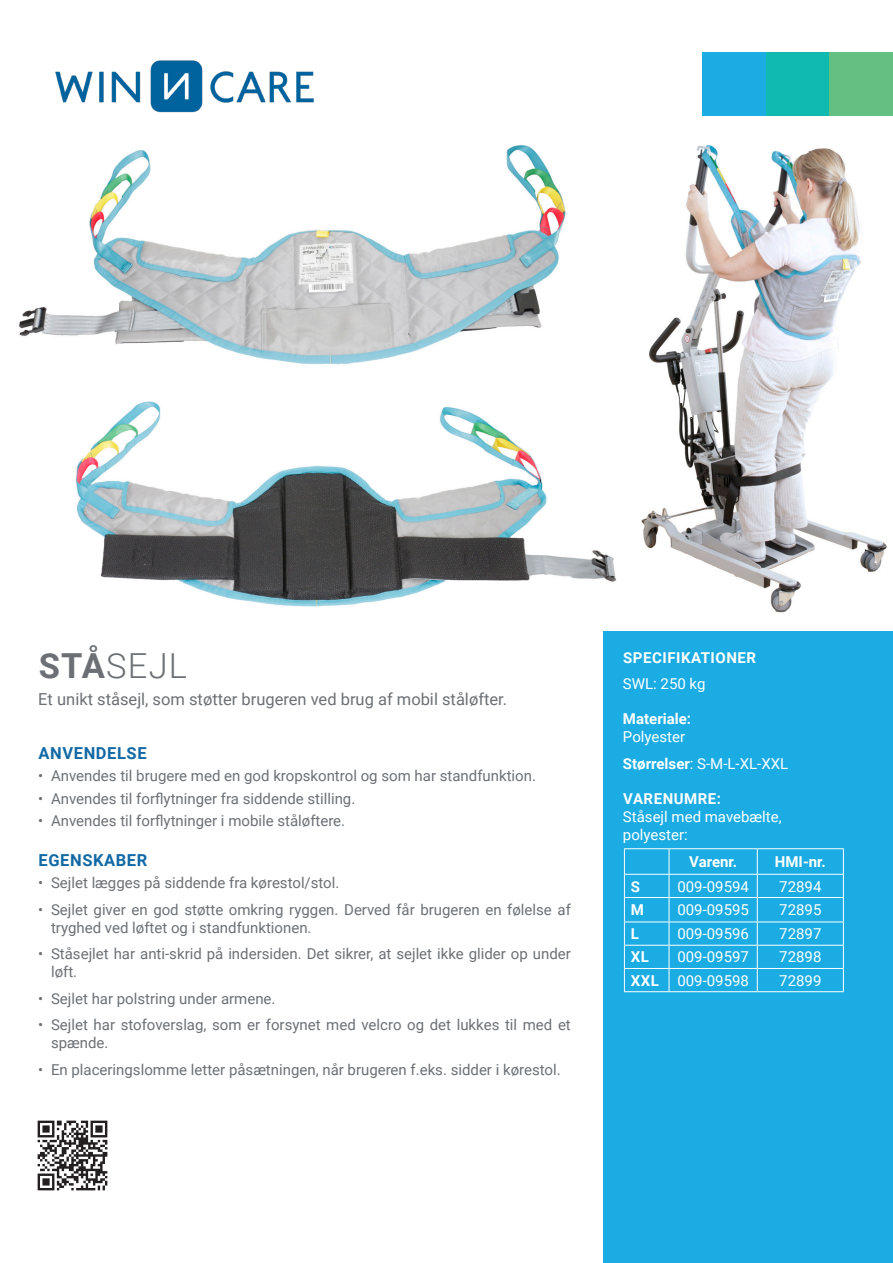
<style>
.page{position:relative;width:893px;height:1263px;background:#fff}
.page>*{position:absolute;margin:0;border:0;box-sizing:border-box;transform-origin:0 0}
.Titre{font:300 34.5px "Roboto";color:#6c7075}
.Titre-2{font:16.5px "Roboto";color:#6c7075}
.t1{font:700 16.5px "Roboto";letter-spacing:.035em;color:#1269a5}
.t2{font:15px/18px "Roboto";color:#6c7075}
.t3{font:15px "Roboto";color:#fff}
.t4{font:700 15px "Roboto";letter-spacing:.035em;color:#fff}
.t5{font:700 15px "Roboto";color:#fff}
.s1{font-weight:700}
</style>
<div class="page">
<img style="left:19px;top:145px;width:547px;height:220px">
<div style="left:604px;top:631px;width:289px;height:632px;background:#1bace3"></div>
<hr style="left:624px;top:848px;width:45px;height:1px;background:#fff">
<hr style="left:669px;top:848px;width:88px;height:1px;background:#fff">
<hr style="left:757px;top:848px;width:87px;height:1px;background:#fff">
<hr style="left:624px;top:874px;width:45px;height:1px;background:#fff">
<hr style="left:669px;top:874px;width:88px;height:1px;background:#fff">
<hr style="left:757px;top:874px;width:87px;height:1px;background:#fff">
<hr style="left:624px;top:897px;width:45px;height:1px;background:#fff">
<hr style="left:669px;top:897px;width:88px;height:1px;background:#fff">
<hr style="left:757px;top:897px;width:87px;height:1px;background:#fff">
<hr style="left:624px;top:921px;width:45px;height:1px;background:#fff">
<hr style="left:669px;top:921px;width:88px;height:1px;background:#fff">
<hr style="left:757px;top:921px;width:87px;height:1px;background:#fff">
<hr style="left:624px;top:945px;width:45px;height:1px;background:#fff">
<hr style="left:669px;top:945px;width:88px;height:1px;background:#fff">
<hr style="left:757px;top:945px;width:87px;height:1px;background:#fff">
<hr style="left:624px;top:968px;width:45px;height:1px;background:#fff">
<svg style="left:624px;top:849px;width:1px;height:142px"></svg>
<hr style="left:669px;top:968px;width:88px;height:1px;background:#fff">
<svg style="left:669px;top:849px;width:1px;height:142px"></svg>
<hr style="left:757px;top:968px;width:87px;height:1px;background:#fff">
<svg style="left:757px;top:849px;width:1px;height:142px"></svg>
<svg style="left:843px;top:849px;width:1px;height:142px"></svg>
<hr style="left:624px;top:991px;width:45px;height:1px;background:#fff">
<hr style="left:669px;top:991px;width:88px;height:1px;background:#fff">
<hr style="left:757px;top:991px;width:87px;height:1px;background:#fff">
<img style="left:55px;top:60px;width:259px;height:53px">
<div style="left:702px;top:52px;width:64px;height:64px;background:#1bace3"></div>
<div style="left:766px;top:52px;width:63px;height:64px;background:#10bab1"></div>
<div style="left:829px;top:52px;width:64px;height:64px;background:#63bf82"></div>
<img style="left:641px;top:145px;width:246px;height:468px">
<img style="left:37px;top:1120px;width:71px;height:71px">
<img style="left:75px;top:401px;width:542px;height:206px">
<p class="Titre" style="left:39px;top:641px;width:150px"><span class="s1">STÅ</span>SEJL</p>
<p class="Titre-2" style="left:38px;top:687px;width:470px">Et unikt ståsejl, som støtter brugeren ved brug af mobil ståløfter.</p>
<p class="t1" style="left:39px;top:742px;width:110px">ANVENDELSE</p>
<p class="t2" style="left:38px;top:766px;width:499px">• Anvendes til brugere med en god kropskontrol og som har standfunktion.</p>
<p class="t2" style="left:38px;top:789px;width:319px">• Anvendes til forflytninger fra siddende stilling.</p>
<p class="t2" style="left:38px;top:811px;width:308px">• Anvendes til forflytninger i mobile ståløftere.</p>
<p class="t1" style="left:39px;top:849px;width:110px">EGENSKABER</p>
<p class="t2" style="left:38px;top:873px;width:303px">• Sejlet lægges på siddende fra kørestol/stol.</p>
<p class="t2" style="left:51px;top:900px;width:521px;text-indent:-13px">• Sejlet giver en god støtte omkring ryggen. Derved får brugeren en følelse af tryghed ved løftet og i standfunktionen.</p>
<p class="t2" style="left:51px;top:944px;width:521px;text-indent:-13px">• Ståsejlet har anti-skrid på indersiden. Det sikrer, at sejlet ikke glider op under løft.</p>
<p class="t2" style="left:38px;top:989px;width:239px">• Sejlet har polstring under armene.</p>
<p class="t2" style="left:51px;top:1015px;width:521px;text-indent:-13px">• Sejlet har stofoverslag, som er forsynet med velcro og det lukkes til med et spænde.</p>
<p class="t2" style="left:38px;top:1060px;width:524px">• En placeringslomme letter påsætningen, når brugeren f.eks. sidder i kørestol.</p>
<p class="t4" style="left:623px;top:647px;width:134px">SPECIFIKATIONER</p>
<p class="t3" style="left:623px;top:674px;width:84px">SWL: 250 kg</p>
<p class="t5" style="left:623px;top:709px;width:70px">Materiale:</p>
<p class="t3" style="left:623px;top:727px;width:64px">Polyester</p>
<p class="t3" style="left:623px;top:753px;width:167px"><span class="s1">Størrelser</span>: S-M-L-XL-XXL</p>
<p class="t4" style="left:623px;top:788px;width:99px">VARENUMRE:</p>
<p class="t3" style="left:623px;top:806px;width:160px">Ståsejl med mavebælte,</p>
<p class="t3" style="left:623px;top:824px;width:66px">polyester:</p>
<p class="t4" style="left:689px;top:851px;width:49px">Varenr.</p>
<p class="t4" style="left:775px;top:851px;width:52px">HMI-nr.</p>
<p class="t4" style="left:631px;top:876px;width:11px">S</p>
<p class="t3" style="left:677px;top:876px;width:73px">009-09594</p>
<p class="t3" style="left:779px;top:876px;width:44px">72894</p>
<p class="t4" style="left:631px;top:899px;width:15px">M</p>
<p class="t3" style="left:677px;top:899px;width:73px">009-09595</p>
<p class="t3" style="left:779px;top:899px;width:44px">72895</p>
<p class="t4" style="left:631px;top:923px;width:10px">L</p>
<p class="t3" style="left:677px;top:923px;width:73px">009-09596</p>
<p class="t3" style="left:779px;top:923px;width:44px">72897</p>
<p class="t4" style="left:631px;top:947px;width:20px">XL</p>
<p class="t3" style="left:677px;top:947px;width:73px">009-09597</p>
<p class="t3" style="left:779px;top:947px;width:44px">72898</p>
<p class="t4" style="left:631px;top:970px;width:30px">XXL</p>
<p class="t3" style="left:677px;top:970px;width:73px">009-09598</p>
<p class="t3" style="left:779px;top:970px;width:44px">72899</p>
</div>
